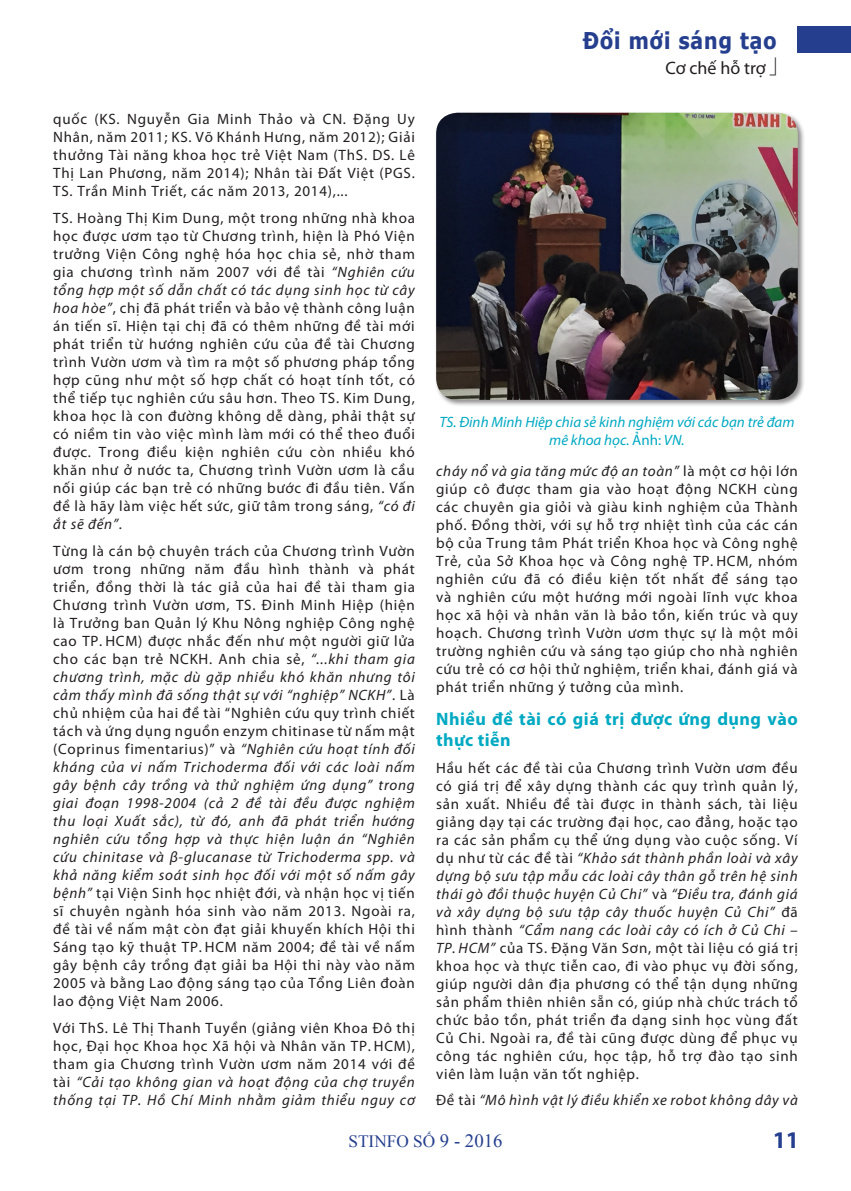
<style>
.page{position:relative;width:851px;height:1191px;background:#fff}
.page>*{position:absolute;margin:0;border:0;box-sizing:border-box;transform-origin:0 0}
.t1{font:700 24px "Myriad Pro";color:#253f8e}
.t2{font:700 23.1px "Tahoma";letter-spacing:.05em;color:#253f8e;scale:.91 1}
.t3{font:700 18px/21.6px "Myriad Pro";letter-spacing:.025em;color:#00a9c2}
.t4{font:18px "Myriad Pro";color:#231f20}
.t5{font:17.25px "Times New Roman";color:#253f8e}
.t6{font:15px/18px "Myriad Pro";letter-spacing:.05em;color:#231f20;text-align:justify}
.t7{font:italic 15px/18px "Myriad Pro";color:#00a9c2;text-align:center}
.t8{font:italic 15px "Myriad Pro";letter-spacing:.05em;color:#231f20}
.s1{font-style:italic}
.s2{font-style:normal}
.s3{font-size:18.75px}
</style>
<div class="page">
<div style="left:797px;top:26px;width:53px;height:27px;background:#253f8e"></div>
<div style="left:434px;top:111px;width:371px;height:296px;background:#231f20;opacity:.5"></div>
<img style="left:436px;top:113px;width:361px;height:287px">
<h2 class="t2" style="left:582px;top:24px;width:214px">Đổi mới sáng tạo</h2>
<p class="t4" style="left:665px;top:57px;width:102px">Cơ chế hỗ trợ</p>
<p class="t6" style="left:53px;top:110px;width:363px">quốc (KS. Nguyễn Gia Minh Thảo và CN. Đặng Uy Nhân, năm 2011; KS. Võ Khánh Hưng, năm 2012); Giải thưởng Tài năng khoa học trẻ Việt Nam (ThS. DS. Lê Thị Lan Phương, năm 2014); Nhân tài Đất Việt (PGS.<br>TS. Trần Minh Triết, các năm 2013, 2014),...</p>
<p class="t6" style="left:53px;top:209px;width:363px">TS. Hoàng Thị Kim Dung, một trong những nhà khoa học được ươm tạo từ Chương trình, hiện là Phó Viện trưởng Viện Công nghệ hóa học chia sẻ, nhờ tham gia chương trình năm 2007 với đề tài <span class="s1">“Nghiên cứu tổng hợp một số dẫn chất có tác dụng sinh học từ cây hoa hòe”</span>, chị đã phát triển và bảo vệ thành công luận án tiến sĩ. Hiện tại chị đã có thêm những đề tài mới phát triển từ hướng nghiên cứu của đề tài Chương trình Vườn ươm và tìm ra một số phương pháp tổng hợp cũng như một số hợp chất có hoạt tính tốt, có thể tiếp tục nghiên cứu sâu hơn. Theo TS. Kim Dung, khoa học là con đường không dễ dàng, phải thật sự có niềm tin vào việc mình làm mới có thể theo đuổi được. Trong điều kiện nghiên cứu còn nhiều khó khăn như ở nước ta, Chương trình Vườn ươm là cầu nối giúp các bạn trẻ có những bước đi đầu tiên. Vấn đề là hãy làm việc hết sức, giữ tâm trong sáng, <span class="s1">“có đi ắt sẽ đến”</span>.</p>
<p class="t6" style="left:53px;top:542px;width:363px">Từng là cán bộ chuyên trách của Chương trình Vườn ươm trong những năm đầu hình thành và phát triển, đồng thời là tác giả của hai đề tài tham gia Chương trình Vườn ươm, TS. Đinh Minh Hiệp (hiện là Trưởng ban Quản lý Khu Nông nghiệp Công nghệ cao TP. HCM) được nhắc đến như một người giữ lửa cho các bạn trẻ NCKH. Anh chia sẻ, <span class="s1">“...khi tham gia chương trình, mặc dù gặp nhiều khó khăn nhưng tôi cảm thấy mình đã sống thật sự với “nghiệp” NCKH”</span>. Là chủ nhiệm của hai đề tài “Nghiên cứu quy trình chiết tách và ứng dụng nguồn enzym chitinase từ nấm mật (Coprinus fimentarius)” và <span class="s1">“Nghiên cứu hoạt tính đối kháng của vi nấm Trichoderma đối với các loài nấm gây bệnh cây trồng và thử nghiệm ứng dụng” trong giai đoạn 1998-2004 (cả 2 đề tài đều được nghiệm thu loại Xuất sắc), từ đó, anh đã phát triển hướng nghiên cứu tổng hợp và thực hiện luận án “Nghiên cứu chinitase và β-glucanase từ Trichoderma spp. và khả năng kiểm soát sinh học đối với một số nấm gây bệnh”</span> tại Viện Sinh học nhiệt đới, và nhận học vị tiến sĩ chuyên ngành hóa sinh vào năm 2013. Ngoài ra, đề tài về nấm mật còn đạt giải khuyến khích Hội thi Sáng tạo kỹ thuật TP. HCM năm 2004; đề tài về nấm gây bệnh cây trồng đạt giải ba Hội thi này vào năm 2005 và bằng Lao động sáng tạo của Tổng Liên đoàn lao động Việt Nam 2006.</p>
<p class="t6" style="left:53px;top:1018px;width:363px">Với ThS. Lê Thị Thanh Tuyền (giảng viên Khoa Đô thị học, Đại học Khoa học Xã hội và Nhân văn TP. HCM), tham gia Chương trình Vườn ươm năm 2014 với đề tài <span class="s1">“Cải tạo không gian và hoạt động của chợ truyền thống tại TP. Hồ Chí Minh nhằm giảm thiểu nguy cơ</span></p>
<p class="t7" style="left:439px;top:412px;width:356px">TS. Đinh Minh Hiệp chia sẻ kinh nghiệm với các bạn trẻ đam mê khoa học. <span class="s2">Ảnh:</span> VN.</p>
<p class="t6" style="left:436px;top:461px;width:363px"><span class="s1">cháy nổ và gia tăng mức độ an toàn”</span> là một cơ hội lớn giúp cô được tham gia vào hoạt động NCKH cùng các chuyên gia giỏi và giàu kinh nghiệm của Thành phố. Đồng thời, với sự hỗ trợ nhiệt tình của các cán bộ của Trung tâm Phát triển Khoa học và Công nghệ Trẻ, của Sở Khoa học và Công nghệ TP. HCM, nhóm nghiên cứu đã có điều kiện tốt nhất để sáng tạo và nghiên cứu một hướng mới ngoài lĩnh vực khoa học xã hội và nhân văn là bảo tồn, kiến trúc và quy hoạch. Chương trình Vườn ươm thực sự là một môi trường nghiên cứu và sáng tạo giúp cho nhà nghiên cứu trẻ có cơ hội thử nghiệm, triển khai, đánh giá và phát triển những ý tưởng của mình.</p>
<p class="t3" style="left:436px;top:707px;width:363px">Nhiều đề tài có giá trị được ứng dụng vào thực tiễn</p>
<p class="t6" style="left:436px;top:758px;width:363px">Hầu hết các đề tài của Chương trình Vườn ươm đều có giá trị để xây dựng thành các quy trình quản lý, sản xuất. Nhiều đề tài được in thành sách, tài liệu giảng dạy tại các trường đại học, cao đẳng, hoặc tạo ra các sản phẩm cụ thể ứng dụng vào cuộc sống. Ví dụ như từ các đề tài <span class="s1">“Khảo sát thành phần loài và xây dựng bộ sưu tập mẫu các loài cây thân gỗ trên hệ sinh thái gò đồi thuộc huyện Củ Chi”</span> và <span class="s1">“Điều tra, đánh giá và xây dựng bộ sưu tập cây thuốc huyện Củ Chi”</span> đã hình thành <span class="s1">“Cẩm nang các loài cây có ích ở Củ Chi – TP. HCM”</span> của TS. Đặng Văn Sơn, một tài liệu có giá trị khoa học và thực tiễn cao, đi vào phục vụ đời sống, giúp người dân địa phương có thể tận dụng những sản phẩm thiên nhiên sẵn có, giúp nhà chức trách tổ chức bảo tồn, phát triển đa dạng sinh học vùng đất Củ Chi. Ngoài ra, đề tài cũng được dùng để phục vụ công tác nghiên cứu, học tập, hỗ trợ đào tạo sinh viên làm luận văn tốt nghiệp.</p>
<p class="t8" style="left:436px;top:1091px;width:363px"><span class="s2">Đề tài</span> “Mô hình vật lý điều khiển xe robot không dây và</p>
<p class="t1" style="left:772px;top:1124px;width:28px">11</p>
<p class="t5" style="left:348px;top:1130px;width:155px">STINFO SỐ <span class="s3">9 - 2016</span></p>
</div>
